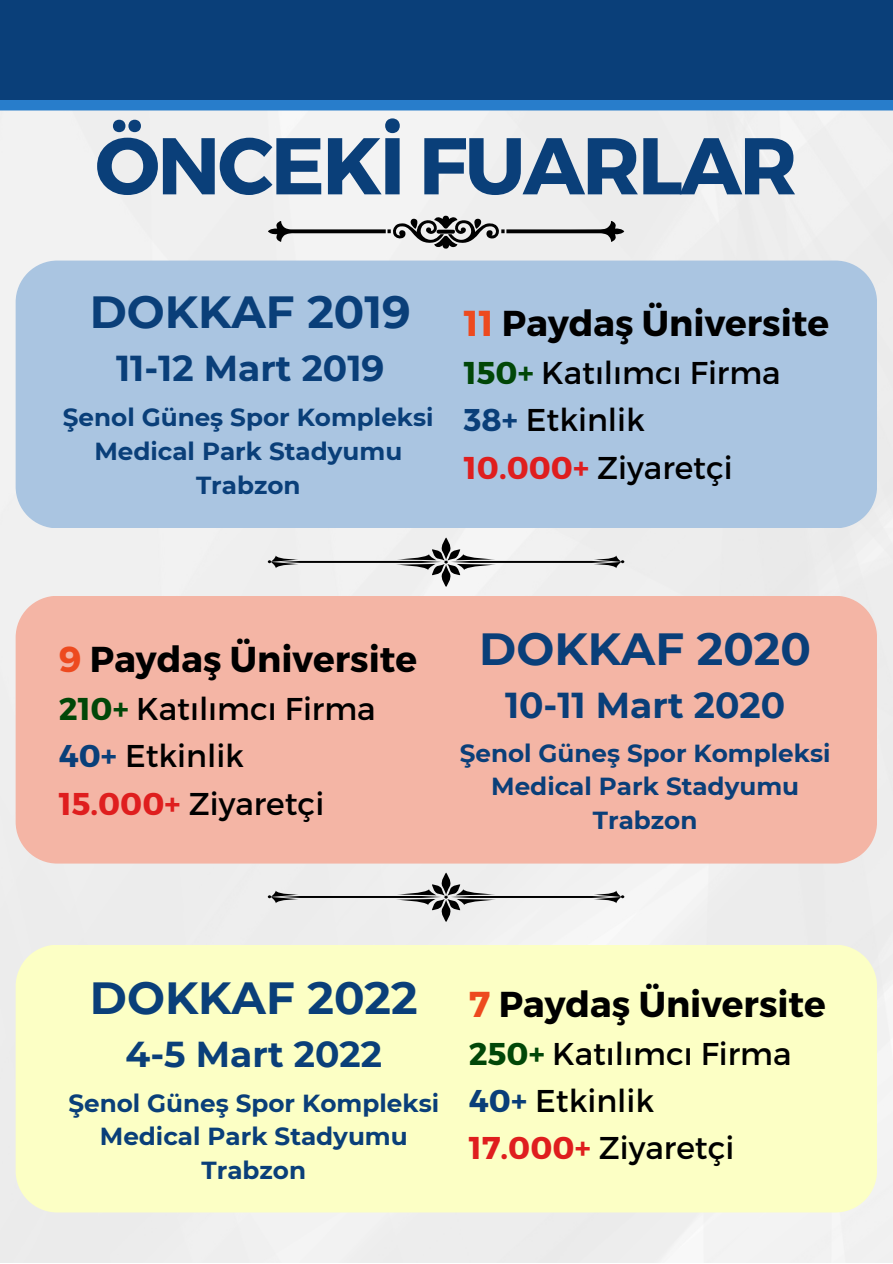
<style>
.page{position:relative;width:893px;height:1264px;background:#fff}
.page>*{position:absolute;margin:0;border:0;box-sizing:border-box;transform-origin:0 0}
.t1{font:700 80.25px "Montserrat";letter-spacing:-.03em;color:#0a3f79}
.t2{font:700 45px "Montserrat";color:#0a3f79}
.t3{font:700 36px "Montserrat";color:#000}
.t4{font:700 36px "Montserrat";color:#0a3f79}
.t5{font:31.5px "Montserrat";color:#000}
.t6{font:700 24.6px "Montserrat";color:#0a3f79}
.s1{color:#ed4a1f}
.s2{font-weight:700;color:#014708}
.s3{font-weight:700;color:#0a3f79}
.s4{font-weight:700;color:#df1e1e}
</style>
<div class="page">
<div style="left:0;top:100px;width:892px;height:10px;background:#287dcb"></div>
<div style="left:0;top:0;width:892px;height:100px;background:#0a3f79"></div>
<div style="left:16px;top:260px;width:861px;height:268px;background:#aac5e1"></div>
<div style="left:16px;top:596px;width:861px;height:267px;background:#f4b5a5"></div>
<div style="left:16px;top:944px;width:861px;height:268px;background:#fcffc5"></div>
<svg style="left:268px;top:872px;width:356px;height:50px"></svg>
<svg style="left:268px;top:215px;width:356px;height:34px"></svg>
<svg style="left:268px;top:537px;width:356px;height:50px"></svg>
<p class="t1" style="left:95px;top:114px;width:703px">ÖNCEKİ FUARLAR</p>
<p class="t2" style="left:90px;top:284px;width:322px">DOKKAF 2019</p>
<p class="t4" style="left:116px;top:346px;width:270px">11-12 Mart 2019</p>
<p class="t6" style="left:63px;top:402px;width:369px">Şenol Güneş Spor Kompleksi</p>
<p class="t6" style="left:94px;top:436px;width:309px">Medical Park Stadyumu</p>
<p class="t6" style="left:196px;top:470px;width:106px">Trabzon</p>
<p class="t3" style="left:464px;top:299px;width:367px"><span class="s1">11</span> Paydaş Üniversite</p>
<p class="t5" style="left:464px;top:352px;width:318px"><span class="s2">150+</span> Katılımcı Firma</p>
<p class="t5" style="left:464px;top:399px;width:182px"><span class="s3">38+</span> Etkinlik</p>
<p class="t5" style="left:464px;top:447px;width:270px"><span class="s4">10.000+</span> Ziyaretçi</p>
<p class="t3" style="left:59px;top:635px;width:360px"><span class="s1">9</span> Paydaş Üniversite</p>
<p class="t5" style="left:59px;top:688px;width:318px"><span class="s2">210+</span> Katılımcı Firma</p>
<p class="t5" style="left:59px;top:735px;width:187px"><span class="s3">40+</span> Etkinlik</p>
<p class="t5" style="left:59px;top:783px;width:267px"><span class="s4">15.000+</span> Ziyaretçi</p>
<p class="t2" style="left:479px;top:622px;width:333px">DOKKAF 2020</p>
<p class="t4" style="left:505px;top:683px;width:281px">10-11 Mart 2020</p>
<p class="t6" style="left:459px;top:737px;width:369px">Şenol Güneş Spor Kompleksi</p>
<p class="t6" style="left:491px;top:771px;width:309px">Medical Park Stadyumu</p>
<p class="t6" style="left:592px;top:805px;width:106px">Trabzon</p>
<p class="t2" style="left:90px;top:970px;width:329px">DOKKAF 2022</p>
<p class="t4" style="left:126px;top:1031px;width:258px">4-5 Mart 2022</p>
<p class="t6" style="left:68px;top:1087px;width:369px">Şenol Güneş Spor Kompleksi</p>
<p class="t6" style="left:100px;top:1121px;width:309px">Medical Park Stadyumu</p>
<p class="t6" style="left:201px;top:1155px;width:106px">Trabzon</p>
<p class="t3" style="left:469px;top:980px;width:358px"><span class="s1">7</span> Paydaş Üniversite</p>
<p class="t5" style="left:469px;top:1033px;width:324px"><span class="s2">250+</span> Katılımcı Firma</p>
<p class="t5" style="left:469px;top:1080px;width:187px"><span class="s3">40+</span> Etkinlik</p>
<p class="t5" style="left:469px;top:1127px;width:267px"><span class="s4">17.000+</span> Ziyaretçi</p>
</div>
